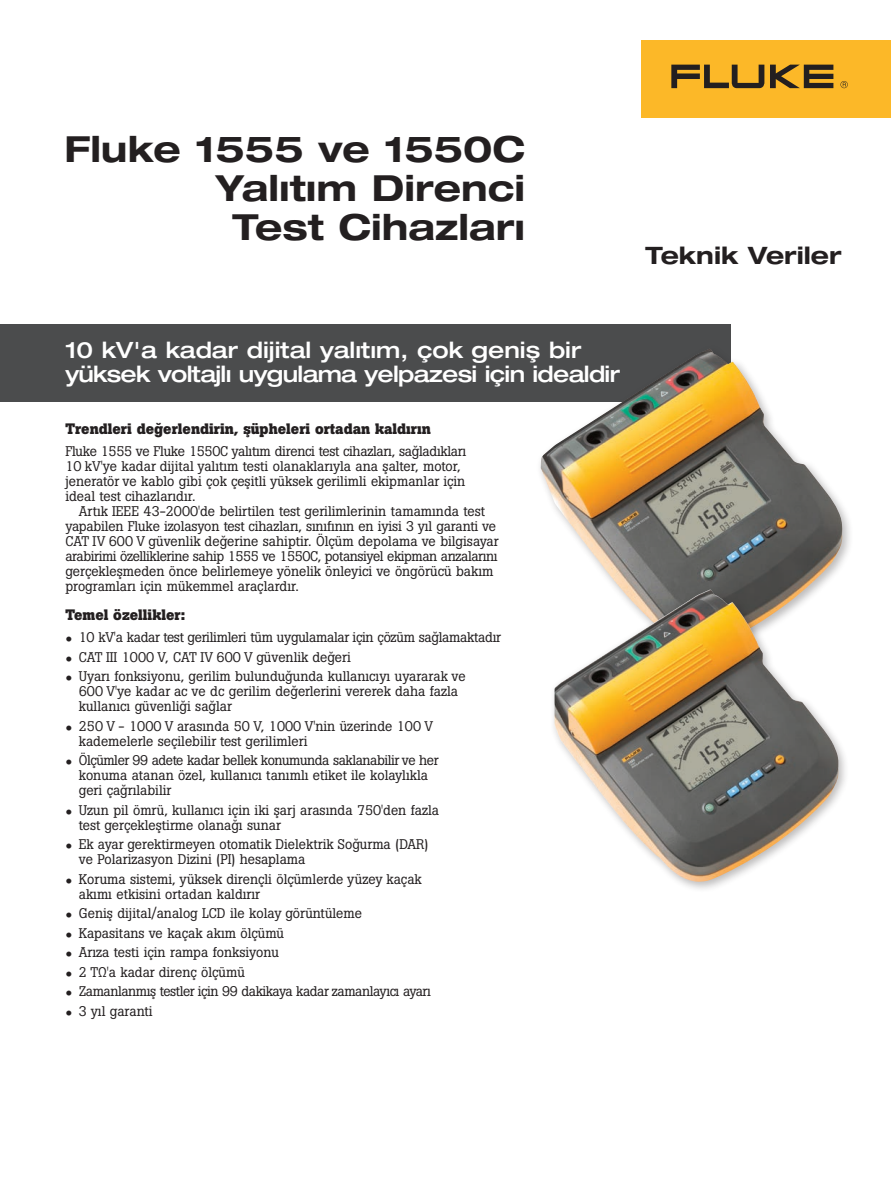
<style>
.page{position:relative;width:891px;height:1188px;background:#fff}
.page>*{position:absolute;margin:0;border:0;box-sizing:border-box;transform-origin:0 0}
.t1{font:700 expanded 36px/39px "Helvetica Neue LT Pro";color:#231f20;text-align:right}
.t2{font:700 expanded 24px "Helvetica Neue LT Pro";color:#231f20}
.t3{font:500 expanded 22.5px/24px "Helvetica Neue LT Pro";letter-spacing:-.03em;color:#fff}
.t4{font:700 15px "Boton Pro";color:#231f20}
.t5{font:13.8px/15px "Boton Pro";color:#231f20}
.t6{font:13.8px "Boton Pro";letter-spacing:-.02em;color:#231f20}
.t7{font:13.8px "Boton Pro";letter-spacing:-.03em;color:#231f20}
.s1{font-family:"Helvetica Neue LT Pro";font-weight:700;font-stretch:expanded}
</style>
<div class="page">
<div style="left:0;top:324px;width:730px;height:77px;background:#4b4c4d"></div>
<div style="left:536px;top:344px;width:318px;height:316px;background:#231f20;opacity:.3"></div>
<img style="left:541px;top:349px;width:302px;height:300px">
<div style="left:550px;top:585px;width:300px;height:308px;background:#231f20;opacity:.3"></div>
<img style="left:555px;top:590px;width:285px;height:292px">
<div style="left:641px;top:40px;width:250px;height:78px;background:#fcb828"></div>
<svg style="left:671px;top:65px;width:162px;height:23px"></svg>
<svg style="left:840px;top:81px;width:8px;height:7px"></svg>
<h1 class="t1" style="left:64px;top:128px;width:462px">Fluke 1555 ve 1550C<br>Yalıtım Direnci<br>Test Cihazları</h1>
<h2 class="t2" style="left:646px;top:240px;width:197px">Teknik Veriler</h2>
<h3 class="t3" style="left:65px;top:338px;width:556px">10 kV'a kadar dijital yalıtım, çok geniş bir yüksek voltajlı uygulama yelpazesi için idealdir</h3>
<p class="t4" style="left:65px;top:419px;width:367px">Trendleri değerlendirin, şüpheleri ortadan kaldırın</p>
<p class="t5" style="left:65px;top:444px;width:402px">Fluke 1555 ve Fluke 1550C yalıtım direnci test cihazları, sağladıkları 10 kV'ye kadar dijital yalıtım testi olanaklarıyla ana şalter, motor, jeneratör ve kablo gibi çok çeşitli yüksek gerilimli ekipmanlar için ideal test cihazlarıdır.</p>
<p class="t5" style="left:65px;top:504px;width:435px;text-indent:14px">Artık IEEE 43-2000'de belirtilen test gerilimlerinin tamamında test yapabilen Fluke izolasyon test cihazları, sınıfının en iyisi 3 yıl garanti ve CAT IV 600 V güvenlik değerine sahiptir. Ölçüm depolama ve bilgisayar arabirimi özelliklerine sahip 1555 ve 1550C, potansiyel ekipman arızalarını gerçekleşmeden önce belirlemeye yönelik önleyici ve öngörücü bakım programları için mükemmel araçlardır.</p>
<p class="t4" style="left:65px;top:605px;width:122px">Temel özellikler:</p>
<p class="t6" style="left:65px;top:628px;width:437px"><span class="s1">•</span> 10 kV'a kadar test gerilimleri tüm uygulamalar için çözüm sağlamaktadır</p>
<p class="t5" style="left:65px;top:649px;width:287px"><span class="s1">•</span> CAT III 1000 V, CAT IV 600 V güvenlik değeri</p>
<p class="t5" style="left:79px;top:669px;width:388px;text-indent:-14px"><span class="s1">•</span> Uyarı fonksiyonu, gerilim bulunduğunda kullanıcıyı uyararak ve<br>600 V'ye kadar ac ve dc gerilim değerlerini vererek daha fazla kullanıcı güvenliği sağlar</p>
<p class="t5" style="left:79px;top:718px;width:356px;text-indent:-14px"><span class="s1">•</span> 250 V - 1000 V arasında 50 V, 1000 V'nin üzerinde 100 V kademelerle seçilebilir test gerilimleri</p>
<p class="t5" style="left:79px;top:753px;width:361px;text-indent:-14px"><span class="s1">•</span> Ölçümler 99 adete kadar bellek konumunda saklanabilir ve her konuma atanan özel, kullanıcı tanımlı etiket ile kolaylıkla geri çağrılabilir</p>
<p class="t5" style="left:79px;top:802px;width:362px;text-indent:-14px"><span class="s1">•</span> Uzun pil ömrü, kullanıcı için iki şarj arasında 750'den fazla test gerçekleştirme olanağı sunar</p>
<p class="t5" style="left:79px;top:837px;width:351px;text-indent:-14px"><span class="s1">•</span> Ek ayar gerektirmeyen otomatik Dielektrik Soğurma (DAR) ve Polarizasyon Dizini (PI) hesaplama</p>
<p class="t5" style="left:79px;top:871px;width:344px;text-indent:-14px"><span class="s1">•</span> Koruma sistemi, yüksek dirençli ölçümlerde yüzey kaçak akımı etkisini ortadan kaldırır</p>
<p class="t5" style="left:65px;top:906px;width:298px"><span class="s1">•</span> Geniş dijital/analog LCD ile kolay görüntüleme</p>
<p class="t5" style="left:65px;top:925px;width:220px"><span class="s1">•</span> Kapasitans ve kaçak akım ölçümü</p>
<p class="t5" style="left:65px;top:945px;width:215px"><span class="s1">•</span> Arıza testi için rampa fonksiyonu</p>
<p class="t5" style="left:65px;top:964px;width:181px"><span class="s1">•</span> 2 TΩ'a kadar direnç ölçümü</p>
<p class="t7" style="left:65px;top:982px;width:367px"><span class="s1">•</span> Zamanlanmış testler için 99 dakikaya kadar zamanlayıcı ayarı</p>
<p class="t5" style="left:65px;top:1003px;width:89px"><span class="s1">•</span> 3 yıl garanti</p>
</div>
